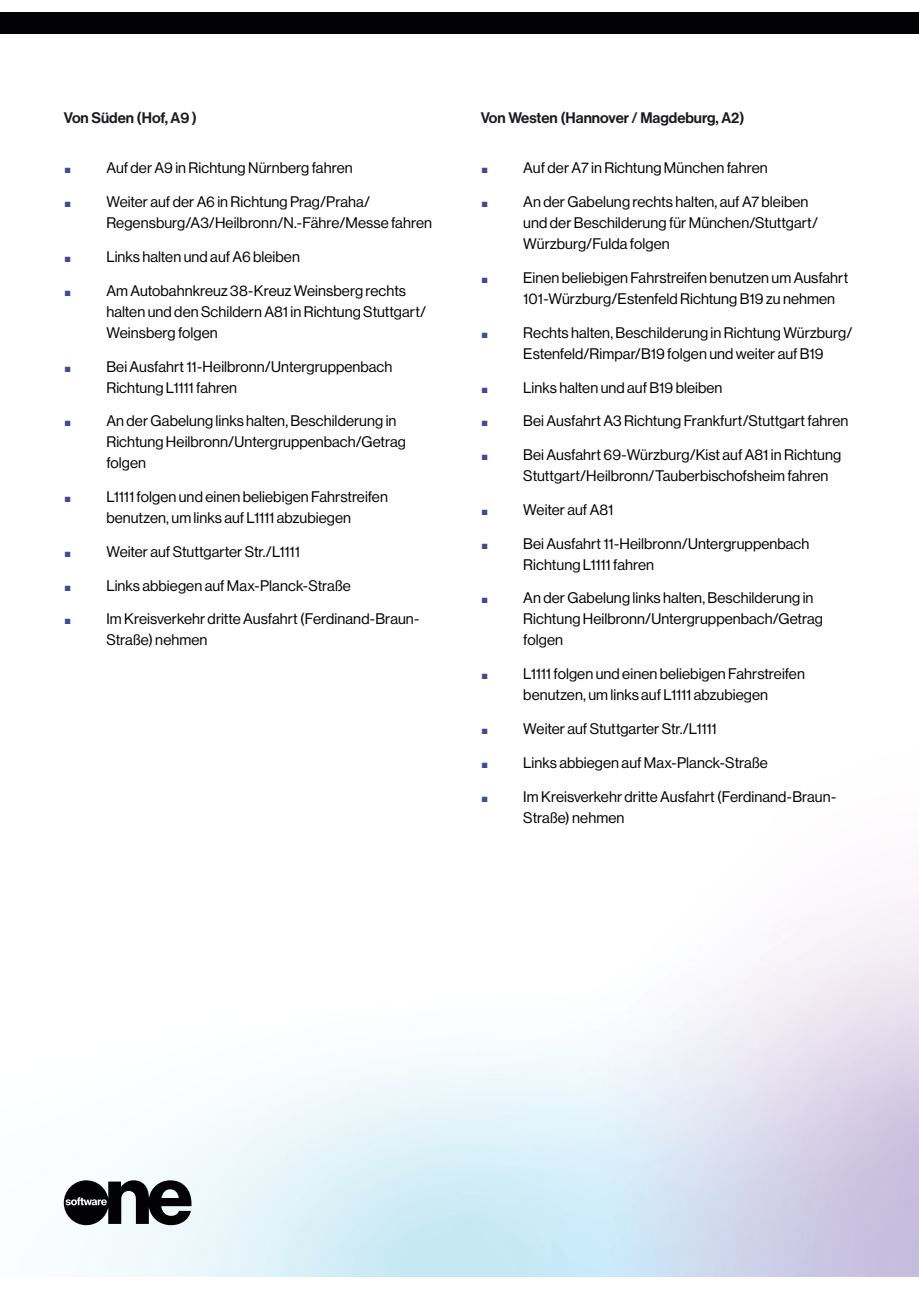
<style>
.page{position:relative;width:919px;height:1289px;background:#fff}
.page>*{position:absolute;margin:0;border:0;box-sizing:border-box;transform-origin:0 0}
.t1{font:500 36px "Haas Grot Disp 65";color:#3b4a99}
.t2{font:15px/21px "Haas Grot Disp 55 Roman";letter-spacing:.005em;color:#020205}
.Body_Text{font:500 15px "Haas Grot Disp 65";color:#1b1b1f}
</style>
<div class="page">
<svg style="left:64px;top:1180px;width:127px;height:45px"></svg>
<div style="left:0;top:13px;width:918px;height:21px;background:#020205"></div>
<p class="Body_Text" style="left:64px;top:109px;width:135px">Von Süden (Hof, A9 )</p>
<p class="t1" style="left:64px;top:140px;width:9px">.</p>
<p class="t2" style="left:106px;top:158px;width:248px">Auf der A9 in Richtung Nürnberg fahren</p>
<p class="t1" style="left:64px;top:174px;width:9px">.</p>
<p class="t2" style="left:106px;top:191px;width:327px">Weiter auf der A6 in Richtung Prag/Praha/<br>Regensburg/A3/Heilbronn/N.-Fähre/Messe fahren</p>
<p class="t1" style="left:64px;top:228px;width:9px">.</p>
<p class="t2" style="left:106px;top:246px;width:195px">Links halten und auf A6 bleiben</p>
<p class="t1" style="left:64px;top:262px;width:9px">.</p>
<p class="t2" style="left:106px;top:280px;width:321px">Am Autobahnkreuz 38-Kreuz Weinsberg rechts halten und den Schildern A81 in Richtung Stuttgart/<br>Weinsberg folgen</p>
<p class="t1" style="left:64px;top:338px;width:9px">.</p>
<p class="t2" style="left:106px;top:356px;width:287px">Bei Ausfahrt 11-Heilbronn/Untergruppenbach<br>Richtung L1111 fahren</p>
<p class="t1" style="left:64px;top:393px;width:9px">.</p>
<p class="t2" style="left:106px;top:410px;width:301px">An der Gabelung links halten, Beschilderung in<br>Richtung Heilbronn/Untergruppenbach/Getrag folgen</p>
<p class="t1" style="left:64px;top:468px;width:9px">.</p>
<p class="t2" style="left:106px;top:486px;width:283px">L1111 folgen und einen beliebigen Fahrstreifen benutzen, um links auf L1111 abzubiegen</p>
<p class="t1" style="left:64px;top:523px;width:9px">.</p>
<p class="t2" style="left:106px;top:541px;width:195px">Weiter auf Stuttgarter Str./L1111</p>
<p class="t1" style="left:64px;top:557px;width:9px">.</p>
<p class="t2" style="left:106px;top:575px;width:246px">Links abbiegen auf Max-Planck-Straße</p>
<p class="t1" style="left:64px;top:591px;width:9px">.</p>
<p class="t2" style="left:106px;top:609px;width:314px">Im Kreisverkehr dritte Ausfahrt (Ferdinand-Braun-<br>Straße) nehmen</p>
<p class="Body_Text" style="left:480px;top:109px;width:265px">Von Westen (Hannover / Magdeburg, A2)</p>
<p class="t1" style="left:480px;top:140px;width:9px">.</p>
<p class="t2" style="left:523px;top:158px;width:246px">Auf der A7 in Richtung München fahren</p>
<p class="t1" style="left:480px;top:174px;width:9px">.</p>
<p class="t2" style="left:523px;top:191px;width:296px">An der Gabelung rechts halten, auf A7 bleiben und der Beschilderung für München/Stuttgart/<br>Würzburg/Fulda folgen</p>
<p class="t1" style="left:480px;top:249px;width:9px">.</p>
<p class="t2" style="left:523px;top:267px;width:326px">Einen beliebigen Fahrstreifen benutzen um Ausfahrt<br>101-Würzburg/Estenfeld Richtung B19 zu nehmen</p>
<p class="t1" style="left:480px;top:304px;width:9px">.</p>
<p class="t2" style="left:523px;top:322px;width:330px">Rechts halten, Beschilderung in Richtung Würzburg/<br>Estenfeld/Rimpar/B19 folgen und weiter auf B19</p>
<p class="t1" style="left:480px;top:359px;width:9px">.</p>
<p class="t2" style="left:523px;top:377px;width:201px">Links halten und auf B19 bleiben</p>
<p class="t1" style="left:480px;top:393px;width:9px">.</p>
<p class="t2" style="left:523px;top:410px;width:326px">Bei Ausfahrt A3 Richtung Frankfurt/Stuttgart fahren</p>
<p class="t1" style="left:480px;top:426px;width:9px">.</p>
<p class="t2" style="left:523px;top:444px;width:319px">Bei Ausfahrt 69-Würzburg/Kist auf A81 in Richtung<br>Stuttgart/Heilbronn/Tauberbischofsheim fahren</p>
<p class="t1" style="left:480px;top:481px;width:9px">.</p>
<p class="t2" style="left:523px;top:499px;width:91px">Weiter auf A81</p>
<p class="t1" style="left:480px;top:515px;width:9px">.</p>
<p class="t2" style="left:523px;top:533px;width:287px">Bei Ausfahrt 11-Heilbronn/Untergruppenbach<br>Richtung L1111 fahren</p>
<p class="t1" style="left:480px;top:570px;width:9px">.</p>
<p class="t2" style="left:523px;top:588px;width:301px">An der Gabelung links halten, Beschilderung in<br>Richtung Heilbronn/Untergruppenbach/Getrag folgen</p>
<p class="t1" style="left:480px;top:645px;width:9px">.</p>
<p class="t2" style="left:523px;top:663px;width:283px">L1111 folgen und einen beliebigen Fahrstreifen benutzen, um links auf L1111 abzubiegen</p>
<p class="t1" style="left:480px;top:700px;width:9px">.</p>
<p class="t2" style="left:523px;top:718px;width:195px">Weiter auf Stuttgarter Str./L1111</p>
<p class="t1" style="left:480px;top:734px;width:9px">.</p>
<p class="t2" style="left:523px;top:752px;width:246px">Links abbiegen auf Max-Planck-Straße</p>
<p class="t1" style="left:480px;top:768px;width:9px">.</p>
<p class="t2" style="left:523px;top:786px;width:314px">Im Kreisverkehr dritte Ausfahrt (Ferdinand-Braun-<br>Straße) nehmen</p>
</div>
